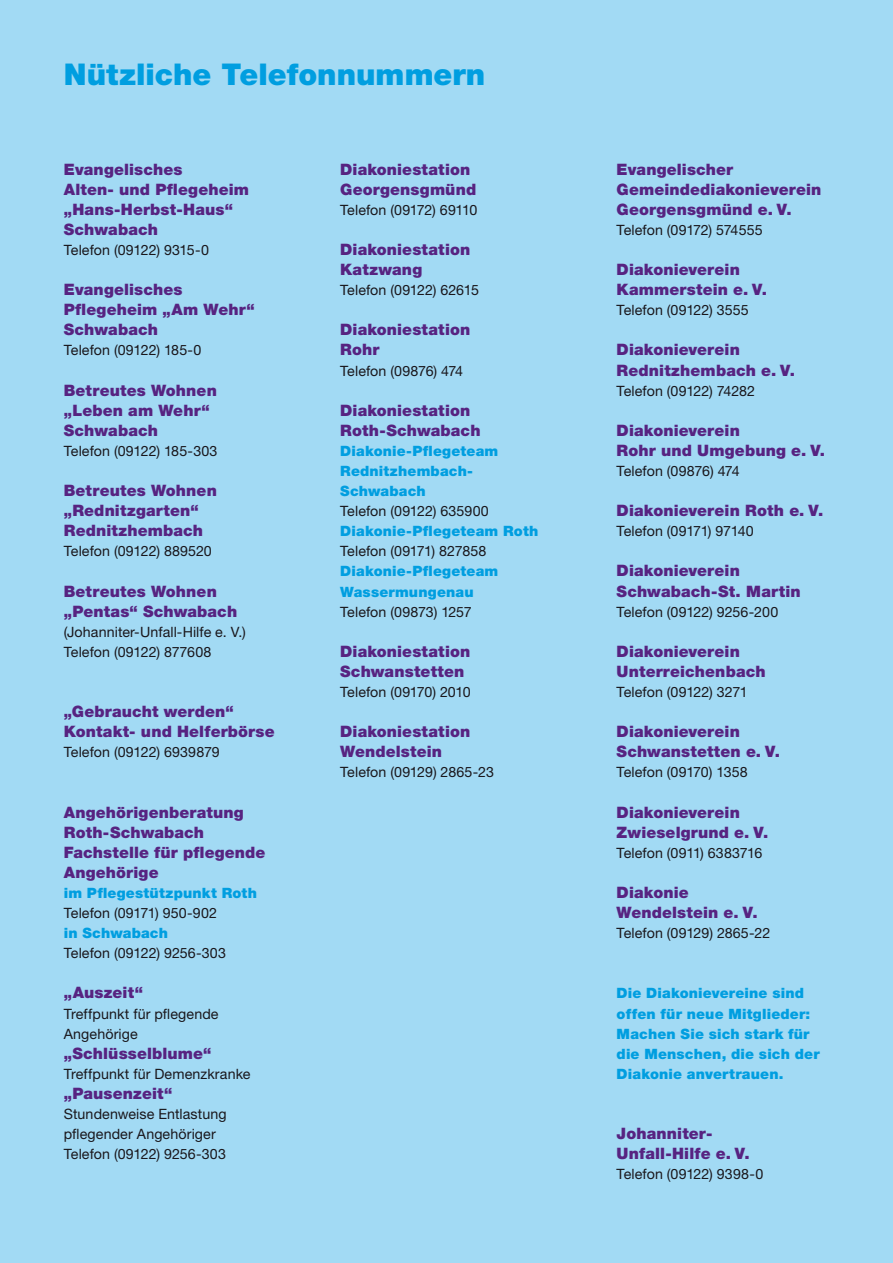
<style>
.page{position:relative;width:893px;height:1263px;background:#a2daf4}
.page>*{position:absolute;margin:0;border:0;box-sizing:border-box;transform-origin:0 0}
.t1{font:900 30px "Helvetica Neue LT Std";color:#009ee0}
.t2{font:900 15.75px/20.1px "Helvetica Neue LT Std";letter-spacing:.01em;color:#572381}
.t3{font:14.25px/20.1px "Helvetica Neue LT Std";letter-spacing:.005em;color:#1a171c}
.t4{font:900 14.25px/20.1px "Helvetica Neue LT Std";letter-spacing:.01em;color:#009ee0}
</style>
<div class="page">
<h1 class="t1" style="left:64px;top:57px;width:423px">Nützliche Telefonnummern</h1>
<p class="t2" style="left:64px;top:159px;width:187px">Evangelisches<br>Alten- und Pflegeheim „Hans-Herbst-Haus“<br>Schwabach</p>
<p class="t3" style="left:64px;top:240px;width:147px">Telefon (09122) 9315-0</p>
<p class="t2" style="left:64px;top:279px;width:192px">Evangelisches<br>Pflegeheim „Am Wehr“<br>Schwabach</p>
<p class="t3" style="left:64px;top:340px;width:139px">Telefon (09122) 185-0</p>
<p class="t2" style="left:64px;top:380px;width:155px">Betreutes Wohnen „Leben am Wehr“<br>Schwabach</p>
<p class="t3" style="left:64px;top:441px;width:155px">Telefon (09122) 185-303</p>
<p class="t2" style="left:64px;top:480px;width:155px">Betreutes Wohnen „Rednitzgarten“<br>Rednitzhembach</p>
<p class="t3" style="left:64px;top:541px;width:150px">Telefon (09122) 889520</p>
<p class="t2" style="left:64px;top:581px;width:175px">Betreutes Wohnen „Pentas“ Schwabach</p>
<p class="t3" style="left:64px;top:621px;width:184px">(Johanniter-Unfall-Hilfe e. V.)<br>Telefon (09122) 877608</p>
<p class="t2" style="left:64px;top:701px;width:212px">„Gebraucht werden“<br>Kontakt- und Helferbörse</p>
<p class="t3" style="left:64px;top:742px;width:157px">Telefon (09122) 6939879</p>
<p class="t2" style="left:64px;top:802px;width:203px">Angehörigenberatung<br>Roth-Schwabach<br>Fachstelle für pflegende<br>Angehörige</p>
<p class="t4" style="left:64px;top:883px;width:195px">im Pflegestützpunkt Roth</p>
<p class="t3" style="left:64px;top:903px;width:155px">Telefon (09171) 950-902</p>
<p class="t4" style="left:64px;top:923px;width:106px">in Schwabach</p>
<p class="t3" style="left:64px;top:943px;width:164px">Telefon (09122) 9256-303</p>
<p class="t2" style="left:64px;top:983px;width:81px">„Auszeit“</p>
<p class="t3" style="left:64px;top:1003px;width:156px">Treffpunkt für pflegende<br>Angehörige</p>
<p class="t2" style="left:64px;top:1043px;width:149px">„Schlüsselblume“</p>
<p class="t3" style="left:64px;top:1063px;width:188px">Treffpunkt für Demenzkranke</p>
<p class="t2" style="left:64px;top:1083px;width:110px">„Pausenzeit“</p>
<p class="t3" style="left:64px;top:1104px;width:164px">Stundenweise Entlastung pflegender Angehöriger<br>Telefon (09122) 9256-303</p>
<p class="t2" style="left:340px;top:159px;width:138px">Diakoniestation<br>Georgensgmünd</p>
<p class="t3" style="left:340px;top:199px;width:139px">Telefon (09172) 69110</p>
<p class="t2" style="left:340px;top:239px;width:132px">Diakoniestation<br>Katzwang</p>
<p class="t3" style="left:340px;top:280px;width:140px">Telefon (09122) 62615</p>
<p class="t2" style="left:340px;top:320px;width:132px">Diakoniestation<br>Rohr</p>
<p class="t3" style="left:340px;top:360px;width:124px">Telefon (09876) 474</p>
<p class="t2" style="left:340px;top:400px;width:142px">Diakoniestation<br>Roth-Schwabach</p>
<p class="t4" style="left:340px;top:441px;width:160px">Diakonie-Pflegeteam<br>Rednitzhembach-<br>Schwabach</p>
<p class="t3" style="left:340px;top:501px;width:150px">Telefon (09122) 635900</p>
<p class="t4" style="left:340px;top:521px;width:200px">Diakonie-Pflegeteam Roth</p>
<p class="t3" style="left:340px;top:541px;width:148px">Telefon (09171) 827858</p>
<p class="t4" style="left:340px;top:561px;width:160px">Diakonie-Pflegeteam<br>Wassermungenau</p>
<p class="t3" style="left:340px;top:601px;width:133px">Telefon (09873) 1257</p>
<p class="t2" style="left:340px;top:641px;width:132px">Diakoniestation<br>Schwanstetten</p>
<p class="t3" style="left:340px;top:682px;width:132px">Telefon (09170) 2010</p>
<p class="t2" style="left:340px;top:721px;width:132px">Diakoniestation<br>Wendelstein</p>
<p class="t3" style="left:340px;top:762px;width:155px">Telefon (09129) 2865-23</p>
<p class="t2" style="left:617px;top:159px;width:206px">Evangelischer<br>Gemeindediakonieverein<br>Georgensgmünd e. V.</p>
<p class="t3" style="left:617px;top:220px;width:148px">Telefon (09172) 574555</p>
<p class="t2" style="left:617px;top:259px;width:152px">Diakonieverein<br>Kammerstein e. V.</p>
<p class="t3" style="left:617px;top:300px;width:134px">Telefon (09122) 3555</p>
<p class="t2" style="left:617px;top:340px;width:180px">Diakonieverein<br>Rednitzhembach e. V.</p>
<p class="t3" style="left:617px;top:380px;width:140px">Telefon (09122) 74282</p>
<p class="t2" style="left:617px;top:420px;width:210px">Diakonieverein<br>Rohr und Umgebung e. V.</p>
<p class="t3" style="left:617px;top:461px;width:124px">Telefon (09876) 474</p>
<p class="t2" style="left:617px;top:500px;width:208px">Diakonieverein Roth e. V.</p>
<p class="t3" style="left:617px;top:521px;width:138px">Telefon (09171) 97140</p>
<p class="t2" style="left:617px;top:561px;width:186px">Diakonieverein<br>Schwabach-St. Martin</p>
<p class="t3" style="left:617px;top:601px;width:163px">Telefon (09122) 9256-200</p>
<p class="t2" style="left:617px;top:641px;width:151px">Diakonieverein<br>Unterreichenbach</p>
<p class="t3" style="left:617px;top:682px;width:133px">Telefon (09122) 3271</p>
<p class="t2" style="left:617px;top:721px;width:165px">Diakonieverein<br>Schwanstetten e. V.</p>
<p class="t3" style="left:617px;top:762px;width:133px">Telefon (09170) 1358</p>
<p class="t2" style="left:617px;top:802px;width:153px">Diakonieverein<br>Zwieselgrund e. V.</p>
<p class="t3" style="left:617px;top:842px;width:147px">Telefon (0911) 6383716</p>
<p class="t2" style="left:617px;top:882px;width:142px">Diakonie<br>Wendelstein e. V.</p>
<p class="t3" style="left:617px;top:923px;width:155px">Telefon (09129) 2865-22</p>
<p class="t4" style="left:617px;top:983px;width:205px">Die Diakonievereine sind offen für neue Mitglieder:<br>Machen Sie sich stark für die Menschen, die sich der<br>Diakonie anvertrauen.</p>
<p class="t2" style="left:617px;top:1123px;width:135px">Johanniter-<br>Unfall-Hilfe e. V.</p>
<p class="t3" style="left:617px;top:1164px;width:148px">Telefon (09122) 9398-0</p>
</div>
